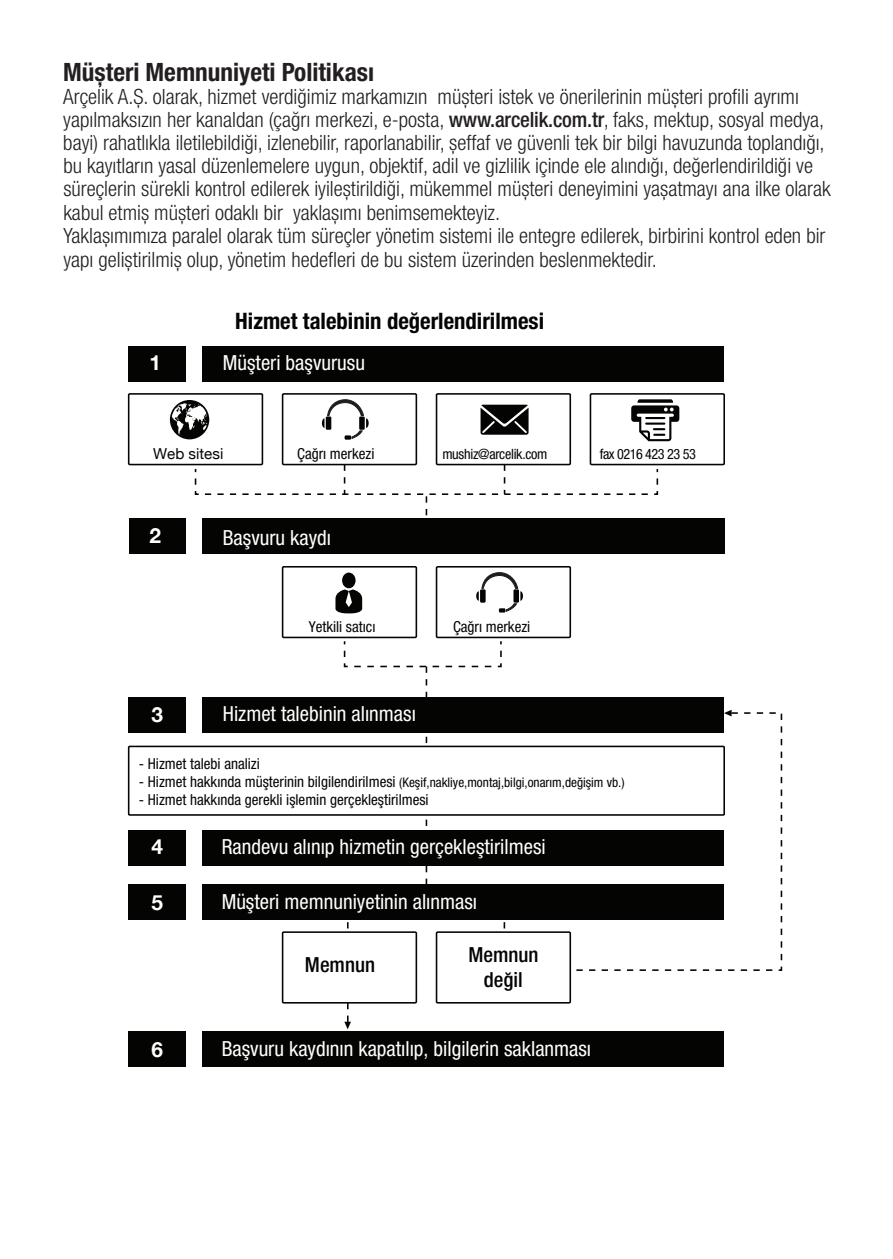
<style>
.page{position:relative;width:893px;height:1259px;background:#fff}
.page>*{position:absolute;margin:0;border:0;box-sizing:border-box;transform-origin:0 0}
.t1{font:700 condensed 25.2px "Helvetica Neue LT Pro";color:#231f20}
.t2{font:700 condensed 22.8px "Helvetica Neue";color:#040503}
.t3{font:300 condensed 21px/23.4px "Helvetica Neue LT Pro";color:#231f20}
.t4{font:condensed 20.7px "Helvetica Neue";color:#fff}
.t5{font:500 condensed 20.7px/24.9px "Helvetica Neue";color:#040503;text-align:center}
.t6{font:700 20.7px "Helvetica Neue";color:#fff}
.t7{font:condensed 15px "Helvetica Neue";color:#040503}
.t8{font:15px "Helvetica Neue";color:#040503}
.t9{font:condensed 14.1px "Helvetica Neue";letter-spacing:-.02em;color:#040503}
.t10{font:condensed 13.2px "Helvetica Neue";color:#040503}
.s1{font-weight:500}
.s2{font-size:15px}
</style>
<div class="page">
<div style="left:129px;top:346px;width:57px;height:35px;background:#040503"></div>
<div style="left:202px;top:346px;width:522px;height:35px;background:#040503"></div>
<div style="left:202px;top:884px;width:522px;height:35px;background:#040503"></div>
<div style="left:129px;top:884px;width:57px;height:35px;background:#040503"></div>
<div style="left:129px;top:830px;width:57px;height:35px;background:#040503"></div>
<div style="left:202px;top:830px;width:522px;height:35px;background:#040503"></div>
<div style="left:129px;top:697px;width:57px;height:35px;background:#040503"></div>
<div style="left:202px;top:697px;width:522px;height:35px;background:#040503"></div>
<div style="left:129px;top:519px;width:56px;height:35px;background:#040503"></div>
<div style="left:202px;top:519px;width:522px;height:35px;background:#040503"></div>
<div style="left:128px;top:393px;width:135px;height:72px;border:2px solid #040503"></div>
<div style="left:590px;top:393px;width:135px;height:72px;border:2px solid #040503"></div>
<div style="left:436px;top:393px;width:135px;height:72px;border:2px solid #040503"></div>
<div style="left:282px;top:393px;width:135px;height:72px;border:2px solid #040503"></div>
<div style="left:436px;top:566px;width:135px;height:72px;border:2px solid #040503"></div>
<div style="left:282px;top:566px;width:135px;height:72px;border:2px solid #040503"></div>
<div style="left:436px;top:931px;width:135px;height:72px;border:2px solid #040503"></div>
<div style="left:282px;top:931px;width:135px;height:72px;border:2px solid #040503"></div>
<svg style="left:170px;top:400px;width:39px;height:39px"></svg>
<svg style="left:322px;top:399px;width:47px;height:41px"></svg>
<svg style="left:476px;top:572px;width:47px;height:40px"></svg>
<svg style="left:481px;top:405px;width:48px;height:30px"></svg>
<svg style="left:631px;top:399px;width:48px;height:42px"></svg>
<hr style="left:645px;top:422px;width:20px;height:3px;background:#040503">
<hr style="left:645px;top:417px;width:20px;height:2px;background:#040503">
<svg style="left:343px;top:641px;width:159px;height:56px"></svg>
<svg style="left:426px;top:866px;width:1px;height:18px"></svg>
<svg style="left:347px;top:922px;width:2px;height:12px"></svg>
<svg style="left:194px;top:464px;width:465px;height:55px"></svg>
<svg style="left:335px;top:589px;width:27px;height:24px"></svg>
<div style="left:342px;top:572px;width:14px;height:16px;background:#040503;border-radius:50%"></div>
<div style="left:128px;top:745px;width:597px;height:70px;border:2px solid #040503"></div>
<div style="left:202px;top:1031px;width:522px;height:36px;background:#040503"></div>
<div style="left:129px;top:1031px;width:57px;height:36px;background:#040503"></div>
<svg style="left:575px;top:712px;width:208px;height:259px"></svg>
<svg style="left:724px;top:710px;width:8px;height:6px"></svg>
<svg style="left:344px;top:1003px;width:7px;height:26px"></svg>
<p class="t1" style="left:63px;top:56px;width:312px">Müșteri Memnuniyeti Politikası</p>
<p class="t3" style="left:63px;top:84px;width:769px">Arçelik A.Ș. olarak, hizmet verdiğimiz markamızın müșteri istek ve önerilerinin müșteri profili ayrımı yapılmaksızın her kanaldan (çağrı merkezi, e-posta, <span class="s1">www.arcelik.com.tr</span>, faks, mektup, sosyal medya, bayi) rahatlıkla iletilebildiği, izlenebilir, raporlanabilir, șeffaf ve güvenli tek bir bilgi havuzunda toplandığı, bu kayıtların yasal düzenlemelere uygun, objektif, adil ve gizlilik içinde ele alındığı, değerlendirildiği ve süreçlerin sürekli kontrol edilerek iyileștirildiği, mükemmel müșteri deneyimini yașatmayı ana ilke olarak kabul etmiș müșteri odaklı bir yaklașımı benimsemekteyiz.<br>Yaklașımımıza paralel olarak tüm süreçler yönetim sistemi ile entegre edilerek, birbirini kontrol eden bir yapı geliștirilmiș olup, yönetim hedefleri de bu sistem üzerinden beslenmektedir.</p>
<p class="t2" style="left:235px;top:307px;width:310px">Hizmet talebinin değerlendirilmesi</p>
<p class="t6" style="left:150px;top:349px;width:13px">1</p>
<p class="t4" style="left:223px;top:350px;width:144px">Müşteri başvurusu</p>
<p class="t8" style="left:153px;top:444px;width:72px">Web sitesi</p>
<p class="t7" style="left:297px;top:445px;width:79px">Çağrı merkezi</p>
<p class="t9" style="left:442px;top:446px;width:107px">mushiz@arcelik.com</p>
<p class="t9" style="left:600px;top:446px;width:97px">fax 0216 423 23 53</p>
<p class="t6" style="left:150px;top:523px;width:13px">2</p>
<p class="t6" style="left:152px;top:701px;width:13px">3</p>
<p class="t4" style="left:223px;top:525px;width:110px">Başvuru kaydı</p>
<p class="t7" style="left:309px;top:617px;width:68px">Yetkili satıcı</p>
<p class="t4" style="left:223px;top:701px;width:195px">Hizmet talebinin alınması</p>
<p class="t7" style="left:453px;top:618px;width:79px">Çağrı merkezi</p>
<p class="t7" style="left:139px;top:754px;width:123px">- Hizmet talebi analizi</p>
<p class="t10" style="left:139px;top:774px;width:487px"><span class="s2">- Hizmet hakkında müşterinin bilgilendirilmesi</span> (Keşif,nakliye,montaj,bilgi,onarım,değişim vb.)</p>
<p class="t7" style="left:139px;top:791px;width:291px">- Hizmet hakkında gerekli işlemin gerçekleştirilmesi</p>
<p class="t6" style="left:152px;top:834px;width:13px">4</p>
<p class="t6" style="left:152px;top:889px;width:13px">5</p>
<p class="t4" style="left:222px;top:835px;width:326px">Randevu alınıp hizmetin gerçekleştirilmesi</p>
<p class="t4" style="left:222px;top:889px;width:257px">Müşteri memnuniyetinin alınması</p>
<p class="t5" style="left:305px;top:952px;width:72px">Memnun</p>
<p class="t5" style="left:468px;top:942px;width:72px">Memnun değil</p>
<p class="t6" style="left:152px;top:1037px;width:13px">6</p>
<p class="t4" style="left:222px;top:1037px;width:371px">Başvuru kaydının kapatılıp, bilgilerin saklanması</p>
</div>
